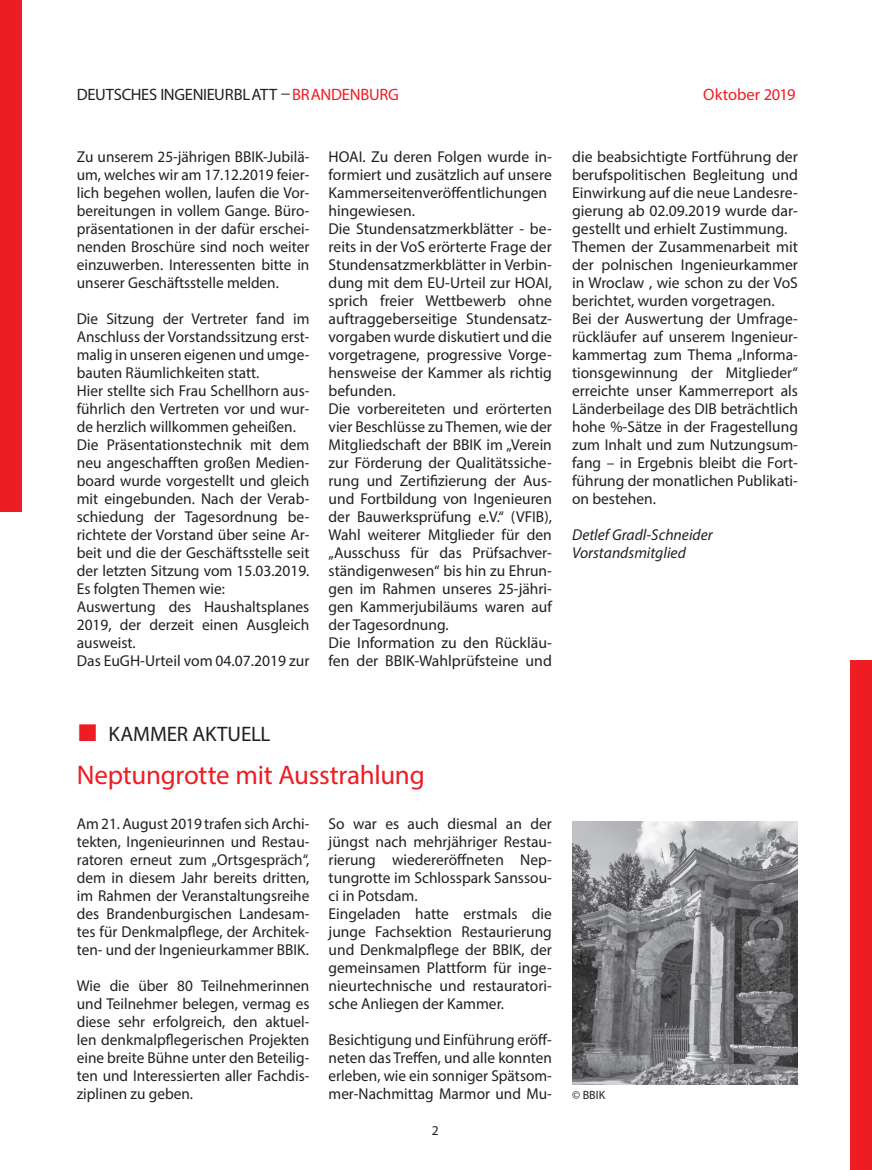
<style>
.page{position:relative;width:872px;height:1170px;background:#fff}
.page>*{position:absolute;margin:0;border:0;box-sizing:border-box;transform-origin:0 0}
.t1{font:27px "Myriad Pro";letter-spacing:-.01em;color:#ee1d23}
.t2{font:21px "Myriad Pro";letter-spacing:-.005em;color:#231f20}
.t3{font:16.5px "Myriad Pro";letter-spacing:-.015em;color:#231f20}
.t4{font:16.5px "Myriad Pro";color:#ee1d23}
.t5{font:15.75px/18px "Myriad Pro";color:#231f20;text-align:justify}
.t6{font:italic 15.75px/18px "Myriad Pro";color:#231f20}
.t7{font:13.5px "Myriad Pro";color:#231f20}
.t8{font:12px "Myriad Pro";color:#231f20}
.s1{color:#ee1d23}
.s2{font-family:"Arial";font-size:36px;color:#ee1d23}
</style>
<div class="page">
<div style="left:0;top:0;width:21px;height:511px;background:#ee1d23"></div>
<div style="left:850px;top:660px;width:22px;height:509px;background:#ee1d23"></div>
<img style="left:572px;top:821px;width:226px;height:262px">
<p class="t3" style="left:77px;top:84px;width:323px">DEUTSCHES INGENIEURBLATT <span class="s1">BRANDENBURG</span></p>
<p class="t4" style="left:703px;top:84px;width:94px">Oktober 2019</p>
<p class="t5" style="left:77px;top:147px;width:234px">Zu unserem 25-jährigen BBIK-Jubilä&shy;um, welches wir am 17.12.2019 feier&shy;lich begehen wollen, laufen die Vor&shy;bereitungen in vollem Gange. Büro&shy;präsentationen in der dafür erschei&shy;nenden Broschüre sind noch weiter einzuwerben. Interessenten bitte in unserer Geschäftsstelle melden.</p>
<p class="t5" style="left:77px;top:309px;width:234px;text-align:left">Die Sitzung der Vertreter fand im Anschluss der Vorstandssitzung erst&shy;malig in unseren eigenen und umge&shy;bauten Räumlichkeiten statt.<br>Hier stellte sich Frau Schellhorn aus&shy;führlich den Vertreten vor und wur&shy;de herzlich willkommen geheißen.<br>Die Präsentationstechnik mit dem neu angeschafften großen Medien&shy;board wurde vorgestellt und gleich mit eingebunden. Nach der Verab&shy;schiedung der Tagesordnung be&shy;richtete der Vorstand über seine Ar&shy;beit und die der Geschäftsstelle seit der letzten Sitzung vom 15.03.2019.<br>Es folgten Themen wie:<br>Auswertung des Haushaltsplanes 2019, der derzeit einen Ausgleich ausweist.<br>Das EuGH-Urteil vom 04.07.2019 zur</p>
<p class="t5" style="left:328px;top:147px;width:225px;text-align:left">HOAI. Zu deren Folgen wurde in&shy;formiert und zusätzlich auf unsere<br>Kammerseitenveröffentlichungen hingewiesen.<br>Die Stundensatzmerkblätter - be&shy;reits in der VoS erörterte Frage der<br>Stundensatzmerkblätter in Verbin&shy;dung mit dem EU-Urteil zur HOAI, sprich freier Wettbewerb ohne auftraggeberseitige Stundensatz&shy;vorgaben wurde diskutiert und die vorgetragene, progressive Vorge&shy;hensweise der Kammer als richtig befunden.<br>Die vorbereiteten und erörterten vier Beschlüsse zu Themen, wie der<br>Mitgliedschaft der BBIK im „Verein zur Förderung der Qualitätssiche&shy;rung und Zertifizierung der Aus&shy;und Fortbildung von Ingenieuren der Bauwerksprüfung e.V.“ (VFIB),<br>Wahl weiterer Mitglieder für den „Ausschuss für das Prüfsachver&shy;ständigenwesen“ bis hin zu Ehrun&shy;gen im Rahmen unseres 25-jähri&shy;gen Kammerjubiläums waren auf der Tagesordnung.<br>Die Information zu den Rückläu&shy;fen der BBIK-Wahlprüfsteine und</p>
<p class="t5" style="left:572px;top:147px;width:227px;text-align:left">die beabsichtigte Fortführung der berufspolitischen Begleitung und<br>Einwirkung auf die neue Landesre&shy;gierung ab 02.09.2019 wurde dar&shy;gestellt und erhielt Zustimmung.<br>Themen der Zusammenarbeit mit der polnischen Ingenieurkammer in Wroclaw , wie schon zu der VoS berichtet, wurden vorgetragen.<br>Bei der Auswertung der Umfrage&shy;rückläufer auf unserem Ingenieur&shy;kammertag zum Thema „Informa&shy;tionsgewinnung der Mitglieder“ erreichte unser Kammerreport als<br>Länderbeilage des DIB beträchtlich hohe %-Sätze in der Fragestellung zum Inhalt und zum Nutzungsum&shy;fang – in Ergebnis bleibt die Fort&shy;führung der monatlichen Publikati&shy;on bestehen.</p>
<p class="t6" style="left:572px;top:525px;width:142px">Detlef Gradl-Schneider<br>Vorstandsmitglied</p>
<h2 class="t2" style="left:77px;top:721px;width:195px"><span class="s2">■</span> KAMMER AKTUELL</h2>
<h1 class="t1" style="left:77px;top:758px;width:349px">Neptungrotte mit Ausstrahlung</h1>
<p class="t5" style="left:77px;top:813px;width:234px">Am 21. August 2019 trafen sich Archi&shy;tekten, Ingenieurinnen und Restau&shy;ratoren erneut zum „Ortsgespräch“, dem in diesem Jahr bereits dritten, im Rahmen der Veranstaltungsreihe des Brandenburgischen Landesam&shy;tes für Denkmalpflege, der Architek&shy;ten- und der Ingenieurkammer BBIK.</p>
<p class="t5" style="left:77px;top:975px;width:234px">Wie die über 80 Teilnehmerinnen und Teilnehmer belegen, vermag es diese sehr erfolgreich, den aktuel&shy;len denkmalpflegerischen Projekten eine breite Bühne unter den Beteilig&shy;ten und Interessierten aller Fachdis&shy;ziplinen zu geben.</p>
<p class="t5" style="left:328px;top:813px;width:225px;text-align:left">So war es auch diesmal an der jüngst nach mehrjähriger Restau&shy;rierung wiedereröffneten Nep&shy;tungrotte im Schlosspark Sanssou&shy;ci in Potsdam.<br>Eingeladen hatte erstmals die junge Fachsektion Restaurierung und Denkmalpflege der BBIK, der gemeinsamen Plattform für inge&shy;nieurtechnische und restauratori&shy;sche Anliegen der Kammer.</p>
<p class="t5" style="left:328px;top:1029px;width:225px">Besichtigung und Einführung eröff&shy;neten das Treffen, und alle konnten erleben, wie ein sonniger Spätsom&shy;mer-Nachmittag Marmor und Mu-</p>
<p class="t7" style="left:432px;top:1121px;width:8px">2</p>
<p class="t8" style="left:572px;top:1087px;width:35px">© BBIK</p>
</div>
